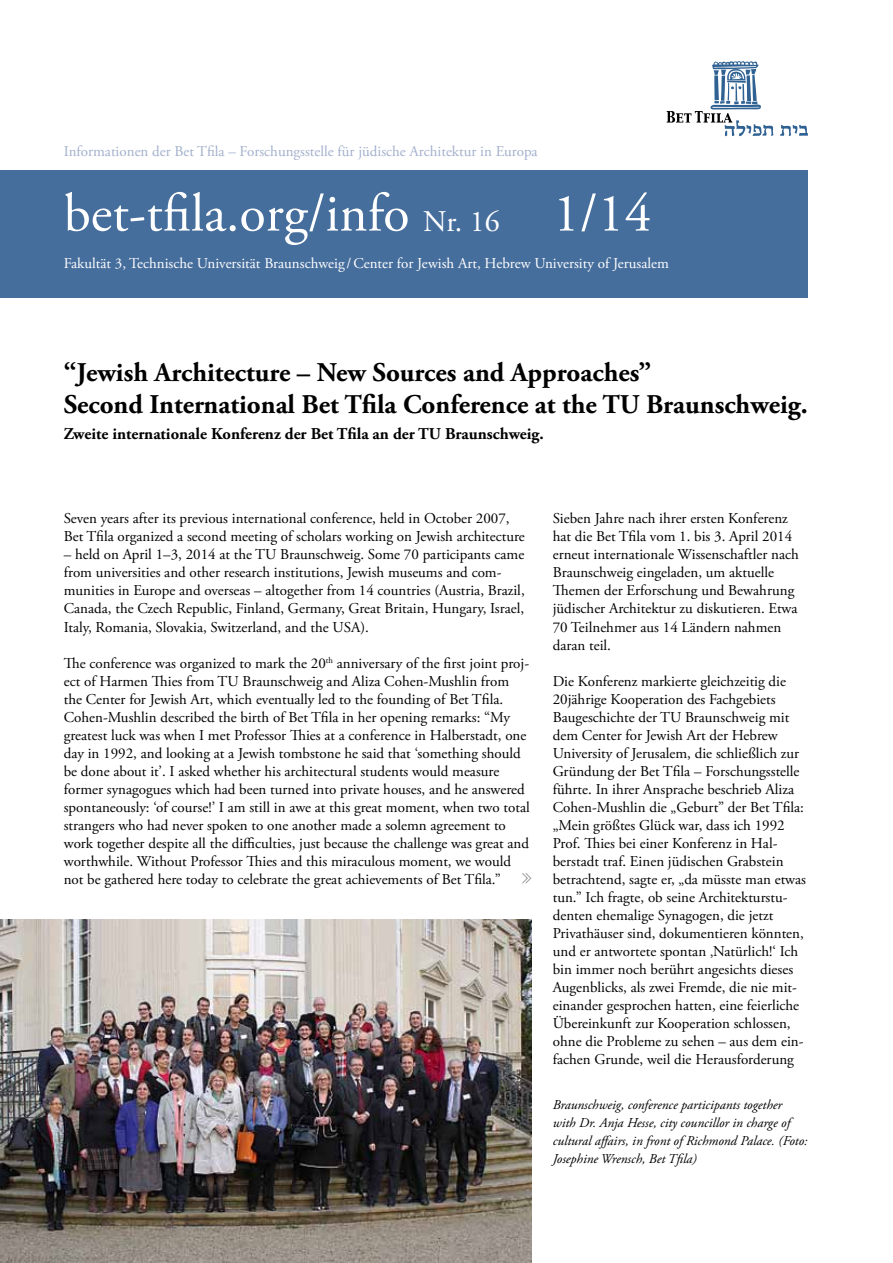
<style>
.page{position:relative;width:893px;height:1263px;background:#fff}
.page>*{position:absolute;margin:0;border:0;box-sizing:border-box;transform-origin:0 0}
.t1{font:54px "Adobe Garamond Pro";color:#fff}
.t2{font:700 27px/32.4px "Adobe Garamond Pro";color:#000}
.t3{font:700 16.5px "Adobe Garamond Pro";color:#000}
.t4{font:15px/18px "Adobe Garamond Pro";color:#000}
.t5{font:15px "Adobe Garamond Pro";color:#fff}
.t6{font:15px "Adobe Garamond Pro";color:#a2b0cc}
.t7{font:italic 13.5px/18px "Adobe Garamond Pro";color:#000}
.s1{font-size:30px}
</style>
<div class="page">
<div style="left:0;top:170px;width:808px;height:128px;background:#466e9d"></div>
<svg style="left:780px;top:125px;width:28px;height:11px"></svg>
<svg style="left:667px;top:61px;width:106px;height:75px"></svg>
<svg style="left:522px;top:873px;width:10px;height:11px"></svg>
<img style="left:0;top:919px;width:531px;height:344px">
<p class="t6" style="left:64px;top:142px;width:475px">Informationen der Bet Tfila – Forschungsstelle für jüdische Architektur in Europa</p>
<h1 class="t1" style="left:64px;top:181px;width:437px">bet-tfila.org/info <span class="s1">Nr. 16</span></h1>
<p class="t5" style="left:64px;top:254px;width:607px">Fakultät 3, Technische Universität Braunschweig /Center for Jewish Art, Hebrew University of Jerusalem</p>
<h1 class="t1" style="left:553px;top:181px;width:100px">1/14</h1>
<h2 class="t2" style="left:64px;top:357px;width:745px">“Jewish Architecture – New Sources and Approaches”<br>Second International Bet Tfila Conference at the TU Braunschweig.</h2>
<p class="t3" style="left:64px;top:424px;width:481px">Zweite internationale Konferenz der Bet Tfila an der TU Braunschweig.</p>
<p class="t4" style="left:64px;top:510px;width:463px">Seven years after its previous international conference, held in October 2007,<br>Bet Tfila organized a second meeting of scholars working on Jewish architecture</p>
<p class="t4" style="left:64px;top:546px;width:462px">– held on April 1–3, 2014 at the TU Braunschweig. Some 70 participants came from universities and other research institutions, Jewish museums and com&shy;munities in Europe and overseas – altogether from 14 countries (Austria, Brazil, Canada, the Czech Republic, Finland, Germany, Great Britain, Hungary, Israel, Italy, Romania, Slovakia, Switzerland, and the USA).</p>
<p class="t4" style="left:64px;top:654px;width:467px">The conference was organized to mark the 20<sup>th</sup> anniversary of the first joint proj&shy;ect of Harmen Thies from TU Braunschweig and Aliza Cohen-Mushlin from the Center for Jewish Art, which eventually led to the founding of Bet Tfila.<br>Cohen-Mushlin described the birth of Bet Tfila in her opening remarks: “My greatest luck was when I met Professor Thies at a conference in Halberstadt, one day in 1992, and looking at a Jewish tombstone he said that ‘something should be done about it’. I asked whether his architectural students would measure former synagogues which had been turned into private houses, and he answered spontaneously: ‘of course!’ I am still in awe at this great moment, when two total strangers who had never spoken to one another made a solemn agreement to work together despite all the difficulties, just because the challenge was great and worthwhile. Without Professor Thies and this miraculous moment, we would not be gathered here today to celebrate the great achievements of Bet Tfila.”</p>
<p class="t4" style="left:553px;top:510px;width:248px">Sieben Jahre nach ihrer ersten Konferenz hat die Bet Tfila vom 1. bis 3. April 2014 erneut internationale Wissenschaftler nach Braunschweig eingeladen, um aktuelle Themen der Erforschung und Bewahrung jüdischer Architektur zu diskutieren. Etwa 70 Teilnehmer aus 14 Ländern nahmen daran teil.</p>
<p class="t4" style="left:553px;top:672px;width:255px">Die Konferenz markierte gleichzeitig die 20jährige Kooperation des Fachgebiets Baugeschichte der TU Braunschweig mit dem Center for Jewish Art der Hebrew University of Jerusalem, die schließlich zur Gründung der Bet Tfila – Forschungsstelle führte. In ihrer Ansprache beschrieb Aliza Cohen-Mushlin die „Geburt” der Bet Tfila: „Mein größtes Glück war, dass ich 1992<br>Prof. Thies bei einer Konferenz in Hal&shy;berstadt traf. Einen jüdischen Grabstein betrachtend, sagte er, „da müsste man etwas tun.” Ich fragte, ob seine Architekturstu&shy;denten ehemalige Synagogen, die jetzt Privathäuser sind, dokumentieren könnten, und er antwortete spontan ‚Natürlich!‘ Ich bin immer noch berührt angesichts dieses Augenblicks, als zwei Fremde, die nie mit&shy;einander gesprochen hatten, eine feierliche Übereinkunft zur Kooperation schlossen, ohne die Probleme zu sehen – aus dem ein&shy;fachen Grunde, weil die Herausforderung</p>
<p class="t7" style="left:553px;top:1096px;width:256px">Braunschweig, conference participants together with Dr. Anja Hesse, city councillor in charge of cultural affairs, in front of Richmond Palace. (Foto:<br>Josephine Wrensch, Bet Tfila)</p>
</div>
